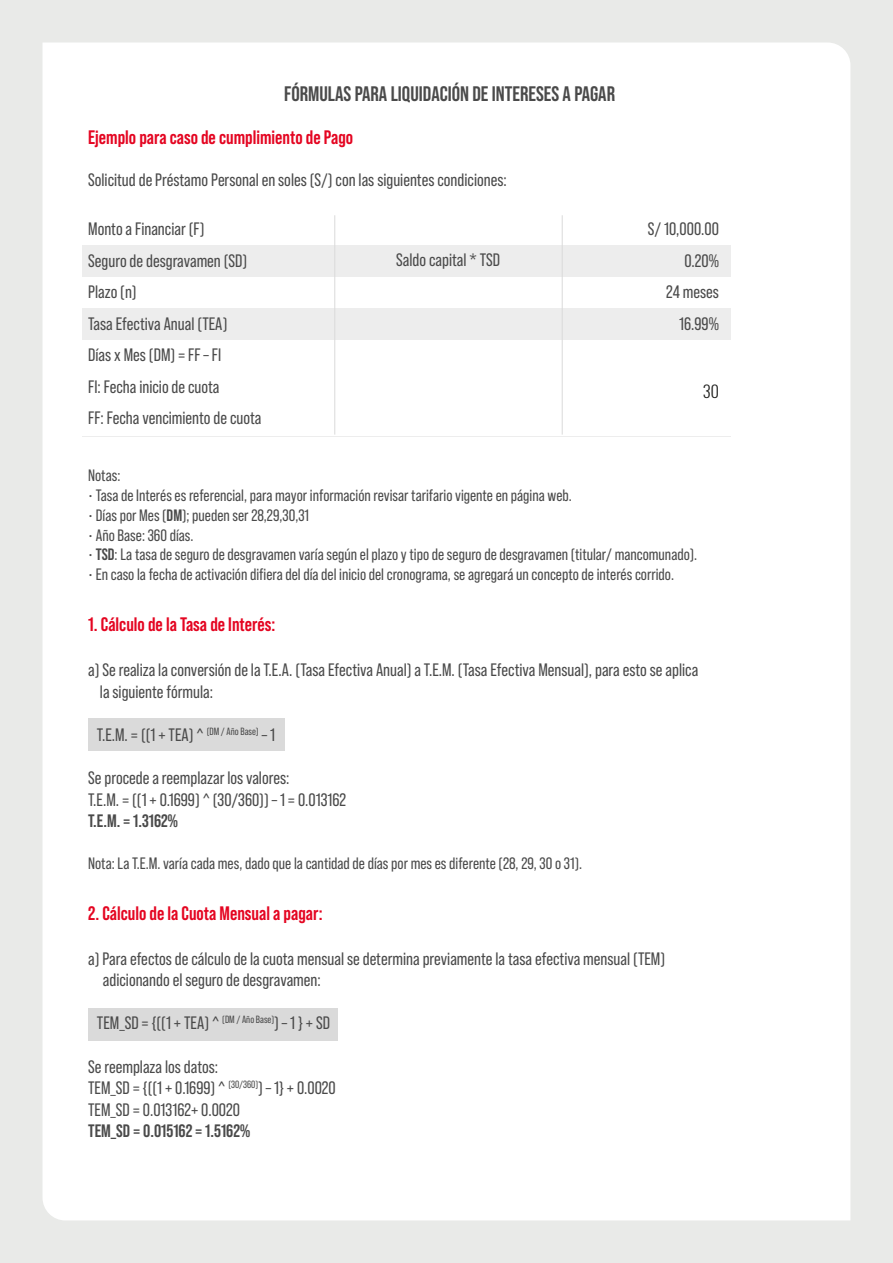
<style>
.page{position:relative;width:893px;height:1263px;background:#e9eae8}
.page>*{position:absolute;margin:0;border:0;box-sizing:border-box;transform-origin:0 0}
.t1{font:700 21px "Bebas Neue Pro";color:#4a4a4a}
.t2{font:700 19.5px "Bebas Neue Pro";color:#e40521}
.t3{font:18px/31.5px "Bebas Neue Pro";color:#4a4a4a}
.t4{font:700 18px "Bebas Neue Pro";color:#4a4a4a}
.t5{font:16.5px "Bebas Neue Pro";color:#4a4a4a}
.t6{font:300 16.5px "Oswald";color:#1d1d1b}
.s1{font-weight:700}
</style>
<div class="page">
<div style="left:43px;top:43px;width:807px;height:1177px;background:#fff"></div>
<div style="left:82px;top:245px;width:648px;height:32px;background:#ededed"></div>
<div style="left:82px;top:308px;width:648px;height:32px;background:#ededed"></div>
<div style="left:88px;top:718px;width:197px;height:33px;background:#dadada"></div>
<div style="left:88px;top:1008px;width:250px;height:32px;background:#dadada"></div>
<hr style="left:334px;top:215px;width:1px;height:220px;background:#dadada">
<hr style="left:562px;top:215px;width:1px;height:220px;background:#dadada">
<p class="t1" style="left:284px;top:82px;width:333px">FÓRMULAS PARA LIQUIDACIÓN DE INTERESES A PAGAR</p>
<p class="t2" style="left:88px;top:127px;width:266px">Ejemplo para caso de cumplimiento de Pago</p>
<p class="t3" style="left:88px;top:164px;width:420px">Solicitud de Préstamo Personal en soles (S/) con las siguientes condiciones:</p>
<p class="t3" style="left:88px;top:213px;width:175px">Monto a Financiar (F)<br>Seguro de desgravamen (SD)<br>Plazo (n)<br>Tasa Efectiva Anual (TEA)<br>Días x Mes (DM) = FF – FI<br>FI: Fecha inicio de cuota<br>FF: Fecha vencimiento de cuota</p>
<p class="t3" style="left:396px;top:244px;width:105px">Saldo capital * TSD</p>
<p class="t3" style="left:648px;top:213px;width:73px;text-align:right">S/ 10,000.00<br>0.20%<br>24 meses<br>16.99%</p>
<p class="t6" style="left:703px;top:380px;width:18px">30</p>
<p class="t5" style="left:88px;top:466px;width:34px">Notas:</p>
<p class="t5" style="left:88px;top:486px;width:485px">• Tasa de Interés es referencial, para mayor información revisar tarifario vigente en página web.</p>
<p class="t5" style="left:88px;top:506px;width:222px">• Días por Mes (<span class="s1">DM</span>); pueden ser 28,29,30,31</p>
<p class="t5" style="left:88px;top:525px;width:107px">• Año Base: 360 días.</p>
<p class="t5" style="left:88px;top:545px;width:610px">• <span class="s1">TSD</span>: La tasa de seguro de desgravamen varía según el plazo y tipo de seguro de desgravamen (titular/ mancomunado).</p>
<p class="t5" style="left:88px;top:565px;width:587px">• En caso la fecha de activación difiera del día del inicio del cronograma, se agregará un concepto de interés corrido.</p>
<p class="t2" style="left:88px;top:613px;width:189px">1. Cálculo de la Tasa de Interés:</p>
<p class="t3" style="left:100px;top:659px;width:600px;line-height:21.6px;text-indent:-12px">a) Se realiza la conversión de la T.E.A. (Tasa Efectiva Anual) a T.E.M. (Tasa Efectiva Mensual), para esto se aplica la siguiente fórmula:</p>
<p class="t3" style="left:97px;top:719px;width:180px">T.E.M. = ((1 + TEA) ^ <sup>(DM</sup> <sup>/</sup> <sup>Año</sup> <sup>Base)</sup> – 1</p>
<p class="t3" style="left:88px;top:767px;width:260px;line-height:21.6px">Se procede a reemplazar los valores:<br>T.E.M. = ((1 + 0.1699) ^ (30/360)) – 1 = 0.013162</p>
<p class="t4" style="left:88px;top:811px;width:91px">T.E.M. = 1.3162%</p>
<p class="t5" style="left:88px;top:854px;width:495px">Nota: La T.E.M. varía cada mes, dado que la cantidad de días por mes es diferente (28, 29, 30 o 31).</p>
<p class="t2" style="left:88px;top:902px;width:236px">2. Cálculo de la Cuota Mensual a pagar:</p>
<p class="t3" style="left:103px;top:947px;width:564px;line-height:21.6px;text-indent:-15px">a) Para efectos de cálculo de la cuota mensual se determina previamente la tasa efectiva mensual (TEM) adicionando el seguro de desgravamen:</p>
<p class="t3" style="left:97px;top:1007px;width:234px">TEM_SD = {((1 + TEA) ^ <sup>(DM</sup> <sup>/</sup> <sup>Año</sup> <sup>Base)</sup>) – 1 } + SD</p>
<p class="t3" style="left:88px;top:1055px;width:249px;line-height:21.6px">Se reemplaza los datos:<br>TEM_SD = {((1 + 0.1699) ^ <sup>(30/360)</sup>) – 1} + 0.0020<br>TEM_SD = 0.013162+ 0.0020</p>
<p class="t4" style="left:88px;top:1121px;width:163px">TEM_SD = 0.015162 = 1.5162%</p>
</div>
